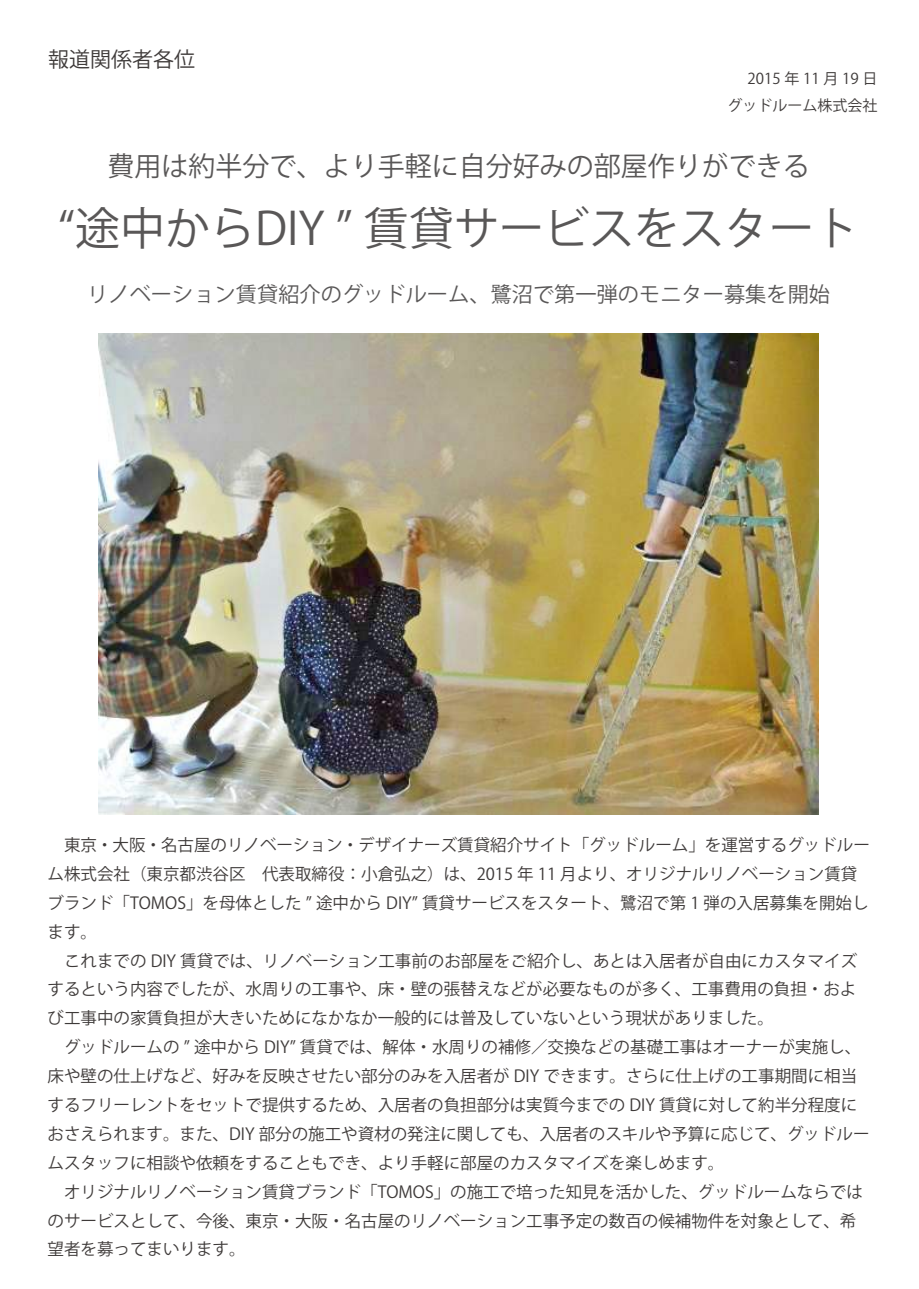
<style>
.page{position:relative;width:919px;height:1289px;background:#fff}
.page>*{position:absolute;margin:0;border:0;box-sizing:border-box;transform-origin:0 0}
.t1{font:45px "Koz Go Pro";color:#595757}
.t2{font:27px "Koz Go Pro";color:#595757}
.t3{font:21px "Koz Go Pro";color:#595757}
.t4{font:21px "Koz Go Pro";color:#3e3a39}
.t5{font:16.5px/28.8px "Axis Std Regular 90 ms RKSJ H";color:#3e3a39}
.t6{font:15px/26.2px "Koz Go Pro";color:#3e3a39;text-align:right}
</style>
<div class="page">
<img style="left:98px;top:334px;width:720px;height:480px">
<p class="t4" style="left:48px;top:45px;width:148px">報道関係者各位</p>
<p class="t6" style="left:727px;top:66px;width:152px">2015年 11月 19 日<br>グッドルーム株式会社</p>
<h2 class="t2" style="left:107px;top:148px;width:703px">費用は約半分で、より手軽に自分好みの部屋作りができる</h2>
<h1 class="t1" style="left:58px;top:199px;width:802px">“途中からDIY ” 賃貸サービスをスタート</h1>
<p class="t3" style="left:87px;top:281px;width:744px">リノベーション賃貸紹介のグッドルーム、鷺沼で第一弾のモニター募集を開始</p>
<p class="t5" style="left:47px;top:830px;width:824px">　東京・大阪・名古屋のリノベーション・デザイナーズ賃貸紹介サイト「グッドルーム」を運営するグッドルーム株式会社（東京都渋谷区　代表取締役：小倉弘之）は、2015 年 11 月より、オリジナルリノベーション賃貸ブランド「TOMOS」を母体とした ” 途中から DIY” 賃貸サービスをスタート、鷺沼で第 1 弾の入居募集を開始します。<br>　これまでの DIY 賃貸では、リノベーション工事前のお部屋をご紹介し、あとは入居者が自由にカスタマイズするという内容でしたが、水周りの工事や、床・壁の張替えなどが必要なものが多く、工事費用の負担・および工事中の家賃負担が大きいためになかなか一般的には普及していないという現状がありました。<br>　グッドルームの ” 途中から DIY” 賃貸では、解体・水周りの補修／交換などの基礎工事はオーナーが実施し、床や壁の仕上げなど、好みを反映させたい部分のみを入居者が DIY できます。さらに仕上げの工事期間に相当するフリーレントをセットで提供するため、入居者の負担部分は実質今までの DIY 賃貸に対して約半分程度におさえられます。また、DIY 部分の施工や資材の発注に関しても、入居者のスキルや予算に応じて、グッドルームスタッフに相談や依頼をすることもでき、より手軽に部屋のカスタマイズを楽しめます。<br>　オリジナルリノベーション賃貸ブランド「TOMOS」の施工で培った知見を活かした、グッドルームならではのサービスとして、今後、東京・大阪・名古屋のリノベーション工事予定の数百の候補物件を対象として、希望者を募ってまいります。</p>
</div>
